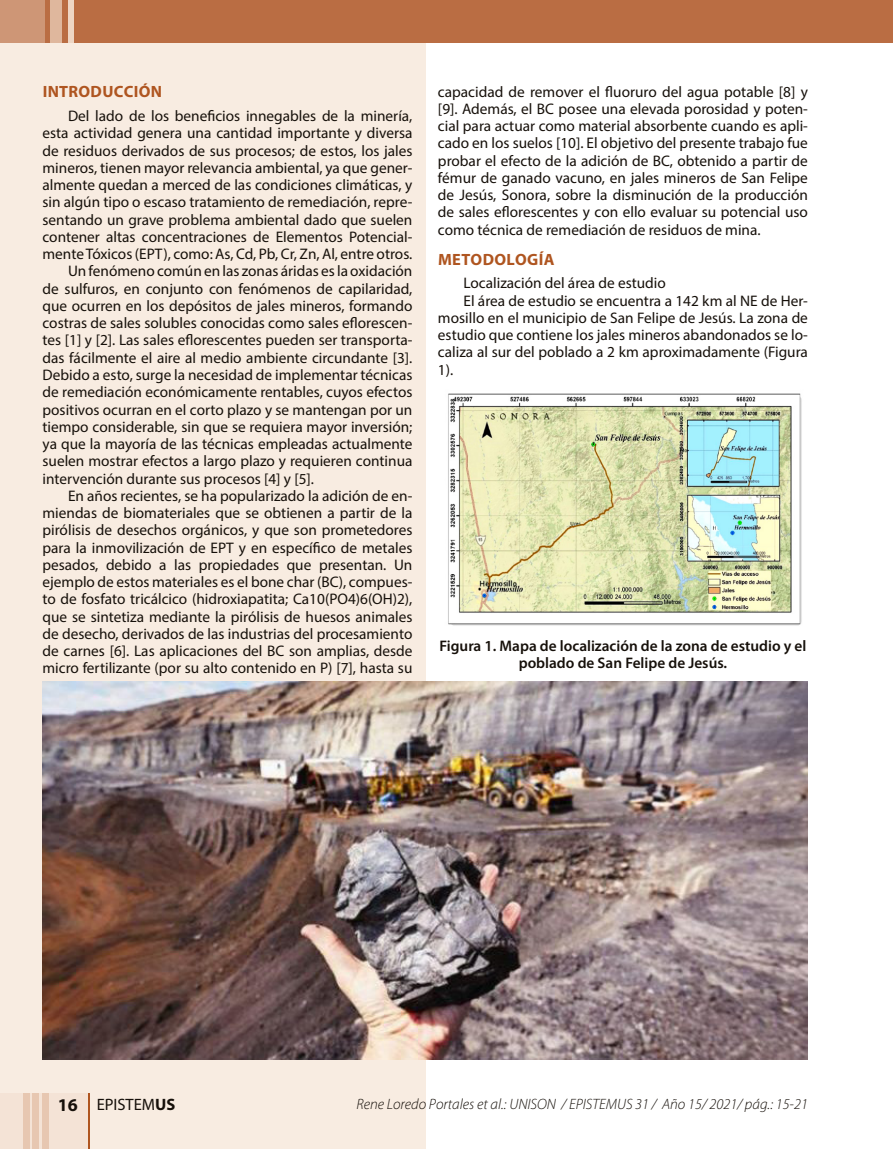
<style>
.page{position:relative;width:893px;height:1149px;background:#fff}
.page>*{position:absolute;margin:0;border:0;box-sizing:border-box;transform-origin:0 0}
.t1{font:16.5px "Myriad Pro";color:#16100a}
.t2{font:700 16.35px "Myriad Pro";letter-spacing:.02em;color:#af5520}
.t3{font:15.3px/17.2px "Myriad Pro";color:#16100a;text-align:justify}
.t4{font:600 15.3px/17.2px "Myriad Pro";color:#16100a;text-align:center}
.t5{font:italic 300 15px "Myriad Pro";color:#16100a}
.s1{font-weight:700;font-size:18px}
.s2{font-weight:700}
</style>
<div class="page">
<div style="left:0;top:0;width:425px;height:1148px;background:#f8ece1"></div>
<div style="left:0;top:0;width:893px;height:43px;background:#ba6d43"></div>
<div style="left:0;top:0;width:44px;height:43px;background:#ce9676"></div>
<div style="left:50px;top:0;width:12px;height:43px;background:#dfb79d"></div>
<div style="left:68px;top:0;width:6px;height:43px;background:#eed6c4"></div>
<img style="left:43px;top:681px;width:765px;height:378px">
<img style="left:448px;top:393px;width:354px;height:233px">
<div style="left:0;top:1092px;width:89px;height:56px;background:#f4e3d6"></div>
<div style="left:23px;top:1092px;width:6px;height:56px;background:#e7c7b1"></div>
<div style="left:32px;top:1092px;width:7px;height:56px;background:#e7c7b1"></div>
<div style="left:42px;top:1092px;width:6px;height:56px;background:#e7c7b1"></div>
<hr style="left:88px;top:1092px;width:1px;height:56px;background:#af5520">
<p class="t2" style="left:43px;top:81px;width:121px">INTRODUCCIÓN</p>
<p class="t3" style="left:68px;top:107px;width:346px">Del lado de los beneficios innegables de la minería,</p>
<p class="t3" style="left:43px;top:124px;width:371px">esta actividad genera una cantidad importante y diversa</p>
<p class="t3" style="left:43px;top:141px;width:371px">de residuos derivados de sus procesos; de estos, los jales</p>
<p class="t3" style="left:43px;top:159px;width:371px">mineros, tienen mayor relevancia ambiental, ya que gener-</p>
<p class="t3" style="left:43px;top:176px;width:371px">almente quedan a merced de las condiciones climáticas, y</p>
<p class="t3" style="left:43px;top:193px;width:371px">sin algún tipo o escaso tratamiento de remediación, repre-</p>
<p class="t3" style="left:43px;top:210px;width:371px">sentando un grave problema ambiental dado que suelen</p>
<p class="t3" style="left:43px;top:228px;width:371px">contener altas concentraciones de Elementos Potencial-</p>
<p class="t3" style="left:43px;top:245px;width:371px">mente Tóxicos (EPT), como: As, Cd, Pb, Cr, Zn, Al, entre otros.</p>
<p class="t3" style="left:68px;top:262px;width:346px">Un fenómeno común en las zonas áridas es la oxidación</p>
<p class="t3" style="left:43px;top:279px;width:371px">de sulfuros, en conjunto con fenómenos de capilaridad,</p>
<p class="t3" style="left:43px;top:297px;width:371px">que ocurren en los depósitos de jales mineros, formando</p>
<p class="t3" style="left:43px;top:314px;width:371px">costras de sales solubles conocidas como sales eflorescen-</p>
<p class="t3" style="left:43px;top:331px;width:371px">tes [1] y [2]. Las sales eflorescentes pueden ser transporta-</p>
<p class="t3" style="left:43px;top:348px;width:371px">das fácilmente el aire al medio ambiente circundante [3].</p>
<p class="t3" style="left:43px;top:366px;width:371px">Debido a esto, surge la necesidad de implementar técnicas</p>
<p class="t3" style="left:43px;top:383px;width:371px">de remediación económicamente rentables, cuyos efectos</p>
<p class="t3" style="left:43px;top:400px;width:371px">positivos ocurran en el corto plazo y se mantengan por un</p>
<p class="t3" style="left:43px;top:417px;width:371px">tiempo considerable, sin que se requiera mayor inversión;</p>
<p class="t3" style="left:43px;top:435px;width:371px">ya que la mayoría de las técnicas empleadas actualmente</p>
<p class="t3" style="left:43px;top:452px;width:371px">suelen mostrar efectos a largo plazo y requieren continua</p>
<p class="t3" style="left:43px;top:469px;width:273px">intervención durante sus procesos [4] y [5].</p>
<p class="t3" style="left:68px;top:486px;width:346px">En años recientes, se ha popularizado la adición de en-</p>
<p class="t3" style="left:43px;top:504px;width:371px">miendas de biomateriales que se obtienen a partir de la</p>
<p class="t3" style="left:43px;top:521px;width:371px">pirólisis de desechos orgánicos, y que son prometedores</p>
<p class="t3" style="left:43px;top:538px;width:371px">para la inmovilización de EPT y en específico de metales</p>
<p class="t3" style="left:43px;top:555px;width:371px">pesados, debido a las propiedades que presentan. Un</p>
<p class="t3" style="left:43px;top:573px;width:371px">ejemplo de estos materiales es el bone char (BC), compues-</p>
<p class="t3" style="left:43px;top:590px;width:371px">to de fosfato tricálcico (hidroxiapatita; Ca10(PO4)6(OH)2),</p>
<p class="t3" style="left:43px;top:607px;width:371px">que se sintetiza mediante la pirólisis de huesos animales</p>
<p class="t3" style="left:43px;top:624px;width:371px">de desecho, derivados de las industrias del procesamiento</p>
<p class="t3" style="left:43px;top:642px;width:371px">de carnes [6]. Las aplicaciones del BC son amplias, desde</p>
<p class="t3" style="left:43px;top:659px;width:371px">micro fertilizante (por su alto contenido en P) [7], hasta su</p>
<p class="t3" style="left:438px;top:82px;width:371px">capacidad de remover el fluoruro del agua potable [8] y [9]. Además, el BC posee una elevada porosidad y poten&shy;cial para actuar como material absorbente cuando es apli&shy;cado en los suelos [10]. El objetivo del presente trabajo fue probar el efecto de la adición de BC, obtenido a partir de fémur de ganado vacuno, en jales mineros de San Felipe de Jesús, Sonora, sobre la disminución de la producción de sales eflorescentes y con ello evaluar su potencial uso como técnica de remediación de residuos de mina.</p>
<p class="t2" style="left:438px;top:248px;width:118px">METODOLOGÍA</p>
<p class="t3" style="left:463px;top:274px;width:204px">Localización del área de estudio</p>
<p class="t3" style="left:463px;top:291px;width:346px">El área de estudio se encuentra a 142 km al NE de Her-</p>
<p class="t3" style="left:438px;top:309px;width:371px">mosillo en el municipio de San Felipe de Jesús. La zona de</p>
<p class="t3" style="left:438px;top:326px;width:371px">estudio que contiene los jales mineros abandonados se lo-</p>
<p class="t3" style="left:438px;top:343px;width:371px">caliza al sur del poblado a 2 km aproximadamente (Figura</p>
<p class="t3" style="left:438px;top:360px;width:17px">1).</p>
<p class="t4" style="left:439px;top:636px;width:368px">Figura 1. Mapa de localización de la zona de estudio y el poblado de San Felipe de Jesús.</p>
<p class="t1" style="left:58px;top:1093px;width:119px"><span class="s1">16</span> EPISTEM<span class="s2">US</span></p>
<p class="t5" style="left:356px;top:1094px;width:453px">Rene Loredo Portales et al.: UNISON / EPISTEMUS 31 / Año 15/ 2021/ pág.: 15-21</p>
</div>
